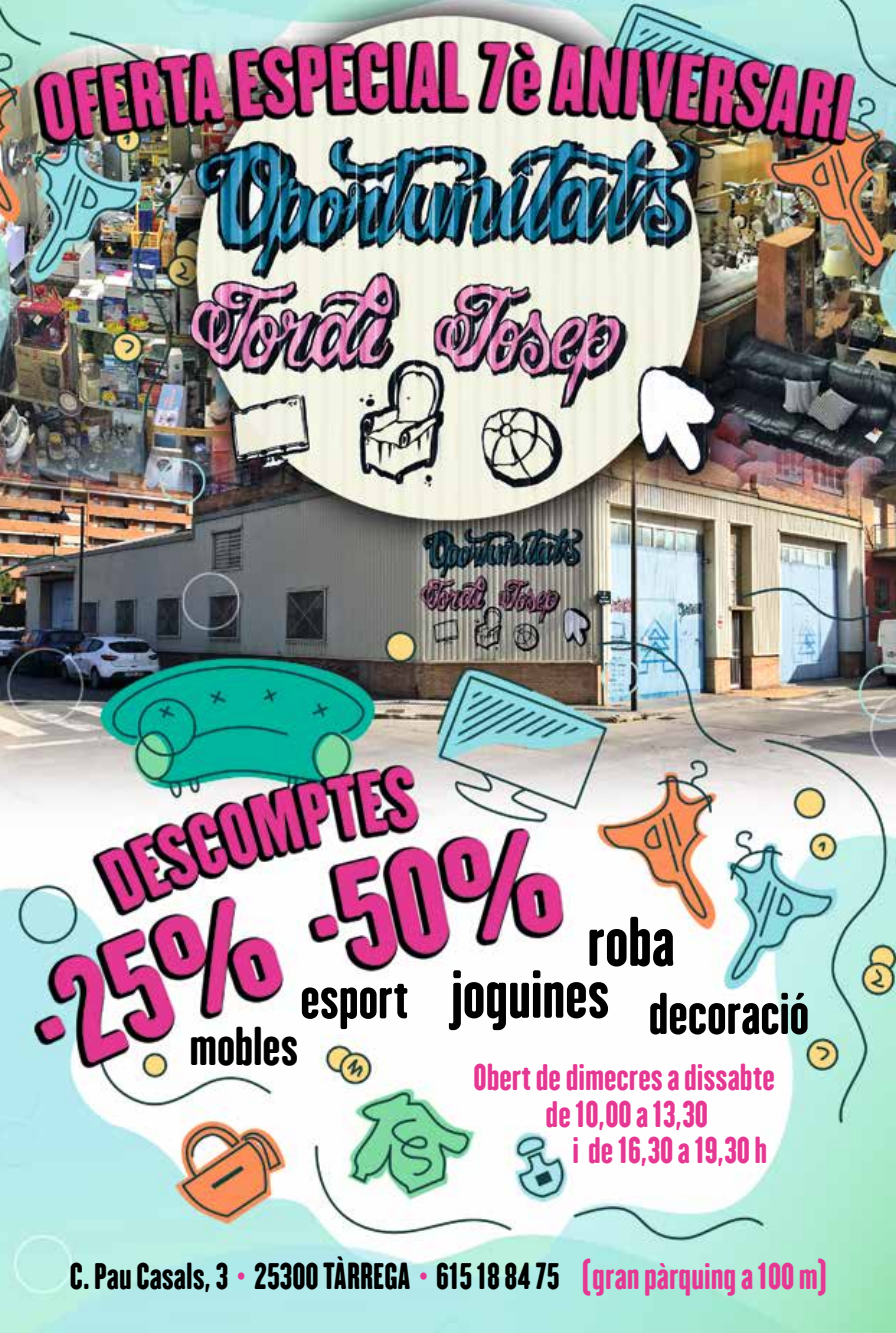
<style>
.page{position:relative;width:896px;height:1333px;background:#fff}
.page>*{position:absolute;margin:0;border:0;box-sizing:border-box;transform-origin:0 0}
.t1{font:62px "H.H.Samuel";color:#000}
.t2{font:60px "H.H.Samuel";letter-spacing:-.005em;color:#000}
.t3{font:52px "H.H.Samuel";letter-spacing:-.005em;color:#000}
.t4{font:48px "H.H.Samuel";letter-spacing:-.005em;color:#000}
.t5{font:33.2px "H.H.Samuel";color:#000}
.t6{font:33.2px/36px "H.H.Samuel";color:#e43892;text-align:center}
.s1{font-size:52px}
.s2{color:#e43892}
</style>
<div class="page">
<img style="left:0;top:0;width:896px;height:1332px">
<h1 class="t1" style="left:587px;top:901px;width:89px">roba</h1>
<h3 class="t3" style="left:648px;top:980px;width:162px">decoració</h3>
<h2 class="t2" style="left:300px;top:955px;width:311px"><span class="s1">esport</span> joguines</h2>
<p class="t6" style="left:473px;top:1058px;width:303px">Obert de dimecres a dissabte de 10,00 a 13,30</p>
<p class="t6" style="left:572px;top:1130px;width:196px">i de 16,30 a 19,30 h</p>
<h3 class="t4" style="left:190px;top:1015px;width:110px">mobles</h3>
<p class="t5" style="left:70px;top:1254px;width:759px">C. Pau Casals, 3 <span class="s2">•</span> 25300 TÀRREGA <span class="s2">•</span> 615 18 84 75 <span class="s2">(gran pàrquing a 100 m)</span></p>
</div>
